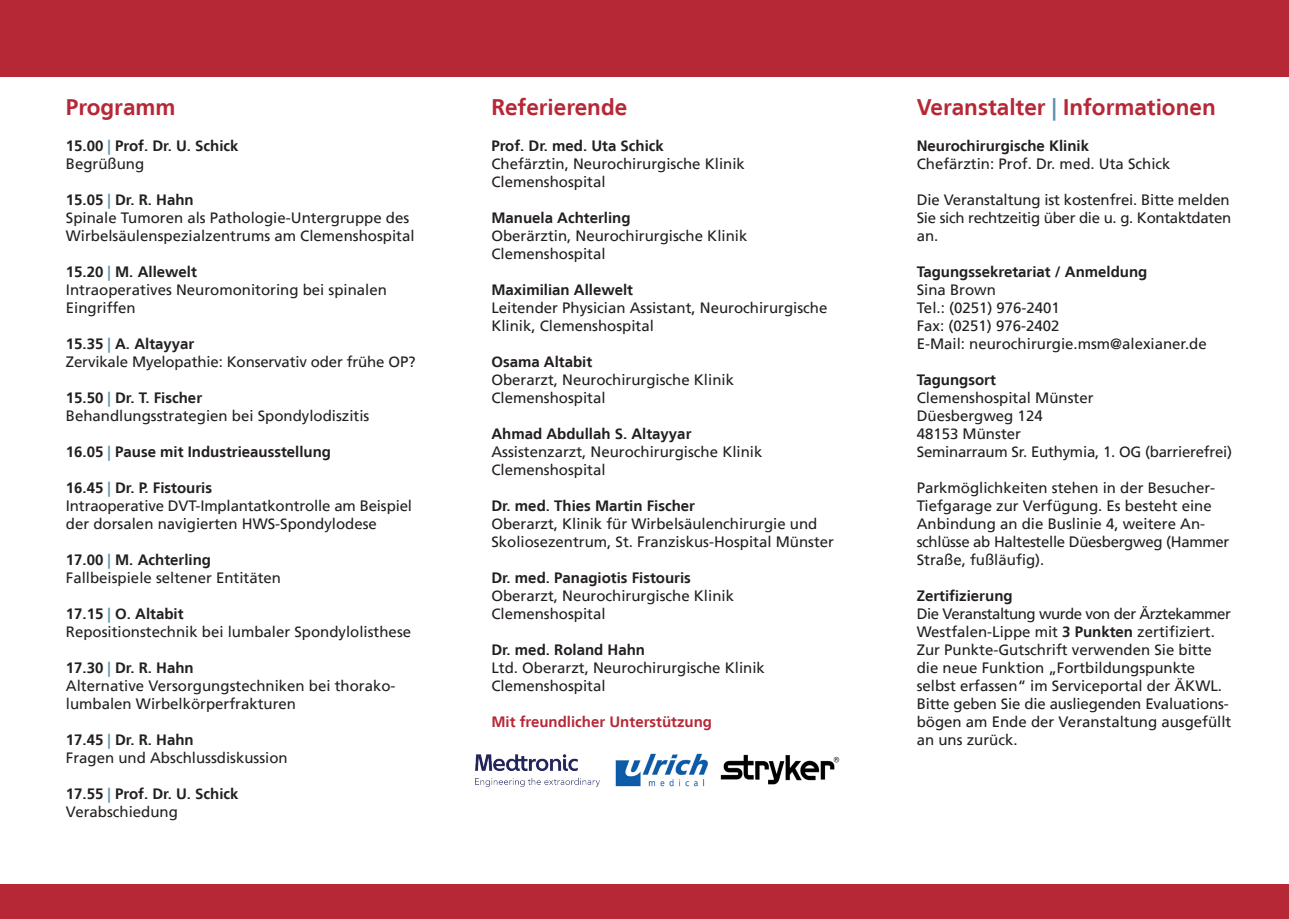
<style>
.page{position:relative;width:1289px;height:919px;background:#fff}
.page>*{position:absolute;margin:0;border:0;box-sizing:border-box;transform-origin:0 0}
.t1{font:700 22.5px "Frutiger LT";color:#b72837}
.t2{font:15px/18px "Frutiger LT";color:#231f20}
.t3{font:700 15px "Frutiger LT";color:#231f20}
.t4{font:700 15px "Frutiger LT";color:#b72837}
.s1{color:#5d91a7}
.s2{font-weight:700}
</style>
<div class="page">
<div style="left:0;top:0;width:1288px;height:77px;background:#b72837"></div>
<div style="left:0;top:884px;width:1288px;height:34px;background:#b72837"></div>
<img style="left:615px;top:753px;width:93px;height:34px">
<img style="left:475px;top:754px;width:125px;height:33px">
<img style="left:720px;top:754px;width:119px;height:30px">
<p class="t1" style="left:66px;top:94px;width:111px">Programm</p>
<p class="t3" style="left:66px;top:137px;width:174px">15.00 <span class="s1">|</span> Prof. Dr. U. Schick</p>
<p class="t2" style="left:66px;top:155px;width:80px">Begrüßung</p>
<p class="t3" style="left:66px;top:191px;width:129px">15.05 <span class="s1">|</span> Dr. R. Hahn</p>
<p class="t2" style="left:66px;top:209px;width:350px">Spinale Tumoren als Pathologie-Untergruppe des<br>Wirbelsäulenspezialzentrums am Clemenshospital</p>
<p class="t3" style="left:66px;top:263px;width:132px">15.20 <span class="s1">|</span> M. Allewelt</p>
<p class="t2" style="left:66px;top:281px;width:322px">Intraoperatives Neuromonitoring bei spinalen<br>Eingriffen</p>
<p class="t3" style="left:66px;top:335px;width:130px">15.35 <span class="s1">|</span> A. Altayyar</p>
<p class="t2" style="left:66px;top:353px;width:351px">Zervikale Myelopathie: Konservativ oder frühe OP?</p>
<p class="t3" style="left:66px;top:389px;width:138px">15.50 <span class="s1">|</span> Dr. T. Fischer</p>
<p class="t2" style="left:66px;top:407px;width:305px">Behandlungsstrategien bei Spondylodiszitis</p>
<p class="t3" style="left:66px;top:443px;width:267px">16.05 <span class="s1">|</span> Pause mit Industrieausstellung</p>
<p class="t3" style="left:66px;top:479px;width:148px">16.45 <span class="s1">|</span> Dr. P. Fistouris</p>
<p class="t2" style="left:66px;top:497px;width:347px">Intraoperative DVT-Implantatkontrolle am Beispiel der dorsalen navigierten HWS-Spondylodese</p>
<p class="t3" style="left:66px;top:551px;width:147px">17.00 <span class="s1">|</span> M. Achterling</p>
<p class="t2" style="left:66px;top:569px;width:217px">Fallbeispiele seltener Entitäten</p>
<p class="t3" style="left:66px;top:605px;width:119px">17.15 <span class="s1">|</span> O. Altabit</p>
<p class="t2" style="left:66px;top:623px;width:347px">Repositionstechnik bei lumbaler Spondylolisthese</p>
<p class="t3" style="left:66px;top:659px;width:129px">17.30 <span class="s1">|</span> Dr. R. Hahn</p>
<p class="t2" style="left:66px;top:677px;width:331px">Alternative Versorgungstechniken bei thorako&shy;lumbalen Wirbelkörperfrakturen</p>
<p class="t3" style="left:66px;top:731px;width:129px">17.45 <span class="s1">|</span> Dr. R. Hahn</p>
<p class="t2" style="left:66px;top:749px;width:223px">Fragen und Abschlussdiskussion</p>
<p class="t3" style="left:66px;top:785px;width:174px">17.55 <span class="s1">|</span> Prof. Dr. U. Schick</p>
<p class="t2" style="left:66px;top:803px;width:113px">Verabschiedung</p>
<p class="t1" style="left:491px;top:94px;width:137px">Referierende</p>
<p class="t3" style="left:491px;top:137px;width:174px">Prof. Dr. med. Uta Schick</p>
<p class="t2" style="left:491px;top:155px;width:255px">Chefärztin, Neurochirurgische Klinik</p>
<p class="t2" style="left:491px;top:173px;width:116px">Clemenshospital</p>
<p class="t3" style="left:491px;top:209px;width:141px">Manuela Achterling</p>
<p class="t2" style="left:491px;top:227px;width:257px">Oberärztin, Neurochirurgische Klinik</p>
<p class="t2" style="left:491px;top:245px;width:116px">Clemenshospital</p>
<p class="t3" style="left:491px;top:281px;width:143px">Maximilian Allewelt</p>
<p class="t2" style="left:491px;top:299px;width:337px">Leitender Physician Assistant, Neurochirurgische<br>Klinik, Clemenshospital</p>
<p class="t3" style="left:491px;top:353px;width:102px">Osama Altabit</p>
<p class="t2" style="left:491px;top:371px;width:244px">Oberarzt, Neurochirurgische Klinik</p>
<p class="t2" style="left:491px;top:389px;width:116px">Clemenshospital</p>
<p class="t3" style="left:491px;top:425px;width:202px">Ahmad Abdullah S. Altayyar</p>
<p class="t2" style="left:491px;top:443px;width:272px">Assistenzarzt, Neurochirurgische Klinik</p>
<p class="t2" style="left:491px;top:461px;width:116px">Clemenshospital</p>
<p class="t3" style="left:491px;top:497px;width:205px">Dr. med. Thies Martin Fischer</p>
<p class="t2" style="left:491px;top:515px;width:344px">Oberarzt, Klinik für Wirbelsäulenchirurgie und<br>Skoliosezentrum, St. Franziskus-Hospital Münster</p>
<p class="t3" style="left:491px;top:569px;width:201px">Dr. med. Panagiotis Fistouris</p>
<p class="t2" style="left:491px;top:587px;width:244px">Oberarzt, Neurochirurgische Klinik</p>
<p class="t2" style="left:491px;top:605px;width:116px">Clemenshospital</p>
<p class="t3" style="left:491px;top:641px;width:155px">Dr. med. Roland Hahn</p>
<p class="t2" style="left:491px;top:659px;width:275px">Ltd. Oberarzt, Neurochirurgische Klinik</p>
<p class="t2" style="left:491px;top:677px;width:116px">Clemenshospital</p>
<p class="t4" style="left:491px;top:713px;width:222px">Mit freundlicher Unterstützung</p>
<p class="t1" style="left:916px;top:94px;width:300px">Veranstalter <span class="s1">|</span> Informationen</p>
<p class="t3" style="left:916px;top:137px;width:174px">Neurochirurgische Klinik</p>
<p class="t2" style="left:916px;top:155px;width:255px">Chefärztin: Prof. Dr. med. Uta Schick</p>
<p class="t2" style="left:916px;top:191px;width:316px;text-align:justify">Die Veranstaltung ist kostenfrei. Bitte melden Sie sich rechtzeitig über die u. g. Kontaktdaten an.</p>
<p class="t3" style="left:916px;top:263px;width:232px">Tagungssekretariat / Anmeldung</p>
<p class="t2" style="left:916px;top:281px;width:81px">Sina Brown</p>
<p class="t2" style="left:916px;top:299px;width:145px">Tel.: (0251) 976-2401</p>
<p class="t2" style="left:916px;top:317px;width:144px">Fax: (0251) 976-2402</p>
<p class="t2" style="left:916px;top:335px;width:291px">E-Mail: neurochirurgie.msm@alexianer.de</p>
<p class="t3" style="left:916px;top:371px;width:81px">Tagungsort</p>
<p class="t2" style="left:916px;top:389px;width:178px">Clemenshospital Münster</p>
<p class="t2" style="left:916px;top:407px;width:127px">Düesbergweg 124</p>
<p class="t2" style="left:916px;top:425px;width:106px">48153 Münster</p>
<p class="t2" style="left:916px;top:443px;width:317px">Seminarraum Sr. Euthymia, 1. OG (barrierefrei)</p>
<p class="t2" style="left:916px;top:479px;width:314px">Parkmöglichkeiten stehen in der Besucher-Tiefgarage zur Verfügung. Es besteht eine Anbindung an die Buslinie 4, weitere An&shy;schlüsse ab Haltestelle Düesbergweg (Hammer Straße, fußläufig).</p>
<p class="t3" style="left:916px;top:587px;width:97px">Zertifizierung</p>
<p class="t2" style="left:916px;top:605px;width:315px">Die Veranstaltung wurde von der Ärztekammer Westfalen-Lippe mit <span class="s2">3 Punkten</span> zertifiziert.<br>Zur Punkte-Gutschrift verwenden Sie bitte die neue Funktion „Fortbildungspunkte selbst erfassen“ im Serviceportal der ÄKWL.</p>
<p class="t2" style="left:916px;top:695px;width:316px">Bitte geben Sie die ausliegenden Evaluations&shy;bögen am Ende der Veranstaltung ausgefüllt an uns zurück.</p>
</div>
